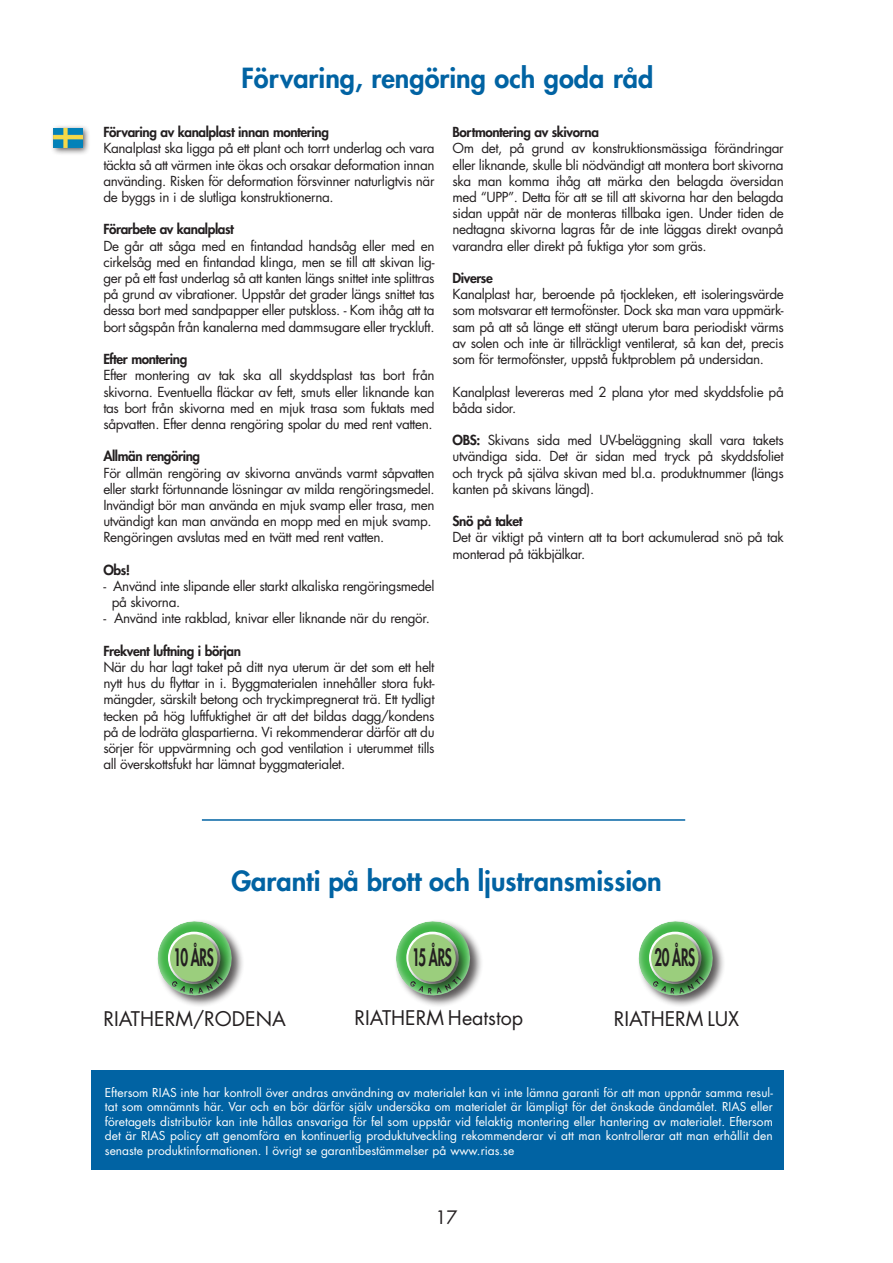
<style>
.page{position:relative;width:893px;height:1263px;background:#fff}
.page>*{position:absolute;margin:0;border:0;box-sizing:border-box;transform-origin:0 0}
.Normal{font:800 27px "Futura Std";color:#0163a3}
.t1{font:800 23.4px "Futura Std";letter-spacing:-.03em;color:#231f20;scale:.57 1}
.Normal-2{font:19.65px "Futura Std";color:#231f20}
.t2{font:18px "Futura Std";color:#231f20}
.Side_12_brød{font:13.5px/16.2px "Futura Std";letter-spacing:-.03em;color:#231f20;text-align:justify}
.Side_12_brød-2{font:800 13.5px "Futura Std";letter-spacing:-.03em;color:#231f20}
.Normal-3{font:12px/14.4px "Futura Std";color:#fff;text-align:justify}
.s1{font-weight:800}
</style>
<div class="page">
<div style="left:91px;top:1070px;width:693px;height:100px;background:#0163a3"></div>
<hr style="left:202px;top:819px;width:483px;height:2px;background:#0163a3">
<div style="left:50px;top:124px;width:41px;height:31px;background:#231f20;opacity:.75"></div>
<img style="left:54px;top:128px;width:28px;height:19px">
<svg style="left:157px;top:921px;width:86px;height:85px"></svg>
<div style="left:169px;top:932px;width:62px;height:62px;background:#231f20;opacity:.75"></div>
<div style="left:170px;top:934px;width:47px;height:48px;background:#9bce7d;border-radius:50%"></div>
<svg style="left:396px;top:921px;width:86px;height:85px"></svg>
<div style="left:407px;top:932px;width:62px;height:62px;background:#231f20;opacity:.75"></div>
<div style="left:408px;top:934px;width:48px;height:48px;background:#9bce7d;border-radius:50%"></div>
<svg style="left:638px;top:921px;width:86px;height:85px"></svg>
<div style="left:650px;top:932px;width:62px;height:62px;background:#231f20;opacity:.75"></div>
<div style="left:651px;top:934px;width:47px;height:48px;background:#9bce7d;border-radius:50%"></div>
<p class="Normal" style="left:241px;top:60px;width:414px">Förvaring, rengöring och goda råd</p>
<p class="Side_12_brød-2" style="left:103px;top:124px;width:227px">Förvaring av kanalplast innan montering</p>
<p class="Side_12_brød" style="left:103px;top:141px;width:333px">Kanalplast ska ligga på ett plant och torrt underlag och vara täckta så att värmen inte ökas och orsakar deformation innan använding. Risken för deformation försvinner naturligtvis när de byggs in i de slutliga konstruktionerna.</p>
<p class="Side_12_brød-2" style="left:103px;top:221px;width:132px">Förarbete av kanalplast</p>
<p class="Side_12_brød" style="left:103px;top:238px;width:333px">De går att såga med en fintandad handsåg eller med en cirkelsåg med en fintandad klinga, men se till att skivan lig&shy;ger på ett fast underlag så att kanten längs snittet inte splittras på grund av vibrationer. Uppstår det grader längs snittet tas dessa bort med sandpapper eller putskloss. - Kom ihåg att ta bort sågspån från kanalerna med dammsugare eller tryckluft.</p>
<p class="Side_12_brød-2" style="left:103px;top:351px;width:85px">Efter montering</p>
<p class="Side_12_brød" style="left:103px;top:367px;width:333px">Efter montering av tak ska all skyddsplast tas bort från skivorna. Eventuella fläckar av fett, smuts eller liknande kan tas bort från skivorna med en mjuk trasa som fuktats med såpvatten. Efter denna rengöring spolar du med rent vatten.</p>
<p class="Side_12_brød-2" style="left:103px;top:448px;width:98px">Allmän rengöring</p>
<p class="Side_12_brød" style="left:103px;top:465px;width:333px">För allmän rengöring av skivorna används varmt såpvatten eller starkt förtunnande lösningar av milda rengöringsmedel.<br>Invändigt bör man använda en mjuk svamp eller trasa, men utvändigt kan man använda en mopp med en mjuk svamp.</p>
<p class="Side_12_brød" style="left:103px;top:529px;width:282px">Rengöringen avslutas med en tvätt med rent vatten.</p>
<p class="Side_12_brød-2" style="left:103px;top:561px;width:28px">Obs!</p>
<p class="Side_12_brød" style="left:112px;top:578px;width:324px;text-indent:-8px">- Använd inte slipande eller starkt alkaliska rengöringsmedel på skivorna.</p>
<p class="Side_12_brød" style="left:103px;top:610px;width:328px">- Använd inte rakblad, knivar eller liknande när du rengör.</p>
<p class="Side_12_brød-2" style="left:103px;top:642px;width:139px">Frekvent luftning i början</p>
<p class="Side_12_brød" style="left:103px;top:659px;width:333px">När du har lagt taket på ditt nya uterum är det som ett helt nytt hus du flyttar in i. Byggmaterialen innehåller stora fukt&shy;mängder, särskilt betong och tryckimpregnerat trä. Ett tydligt tecken på hög luftfuktighet är att det bildas dagg/kondens på de lodräta glaspartierna. Vi rekommenderar därför att du sörjer för uppvärmning och god ventilation i uterummet tills all överskottsfukt har lämnat byggmaterialet.</p>
<p class="Side_12_brød-2" style="left:453px;top:124px;width:148px">Bortmontering av skivorna</p>
<p class="Side_12_brød" style="left:453px;top:141px;width:333px">Om det, på grund av konstruktionsmässiga förändringar eller liknande, skulle bli nödvändigt att montera bort skivorna ska man komma ihåg att märka den belagda översidan med “UPP”. Detta för att se till att skivorna har den belagda sidan uppåt när de monteras tillbaka igen. Under tiden de nedtagna skivorna lagras får de inte läggas direkt ovanpå varandra eller direkt på fuktiga ytor som gräs.</p>
<p class="Side_12_brød-2" style="left:453px;top:270px;width:42px">Diverse</p>
<p class="Side_12_brød" style="left:453px;top:286px;width:333px">Kanalplast har, beroende på tjockleken, ett isoleringsvärde som motsvarar ett termofönster. Dock ska man vara uppmärk&shy;sam på att så länge ett stängt uterum bara periodiskt värms av solen och inte är tillräckligt ventilerat, så kan det, precis som för termofönster, uppstå fuktproblem på undersidan.</p>
<p class="Side_12_brød" style="left:453px;top:384px;width:333px">Kanalplast levereras med 2 plana ytor med skyddsfolie på båda sidor.</p>
<p class="Side_12_brød" style="left:453px;top:432px;width:333px"><span class="s1">OBS:</span> Skivans sida med UV-beläggning skall vara takets utvändiga sida. Det är sidan med tryck på skyddsfoliet och tryck på själva skivan med bl.a. produktnummer (längs kanten på skivans längd).</p>
<p class="Side_12_brød-2" style="left:453px;top:513px;width:72px">Snö på taket</p>
<p class="Side_12_brød" style="left:453px;top:529px;width:333px">Det är viktigt på vintern att ta bort ackumulerad snö på tak monterad på täkbjälkar.</p>
<p class="t1" style="left:174px;top:942px;width:72px">10 ÅRS</p>
<h1 class="Normal" style="left:231px;top:864px;width:432px">Garanti på brott och ljustransmission</h1>
<p class="t1" style="left:412px;top:942px;width:71px">15 ÅRS</p>
<p class="t1" style="left:654px;top:942px;width:73px">20 ÅRS</p>
<p class="Normal-2" style="left:103px;top:1006px;width:184px">RIATHERM/RODENA</p>
<p class="Normal-2" style="left:354px;top:1005px;width:170px">RIATHERM Heatstop</p>
<p class="Normal-2" style="left:614px;top:1006px;width:127px">RIATHERM LUX</p>
<p class="Normal-3" style="left:105px;top:1085px;width:669px">Eftersom RIAS inte har kontroll över andras användning av materialet kan vi inte lämna garanti för att man uppnår samma resul&shy;tat som omnämnts här. Var och en bör därför själv undersöka om materialet är lämpligt för det önskade ändamålet. RIAS eller företagets distributör kan inte hållas ansvariga för fel som uppstår vid felaktig montering eller hantering av materialet. Eftersom det är RIAS policy att genomföra en kontinuerlig produktutveckling rekommenderar vi att man kontrollerar att man erhållit den senaste produktinformationen. I övrigt se garantibestämmelser på www.rias.se</p>
<h3 class="t2" style="left:435px;top:1205px;width:24px">17</h3>
</div>
